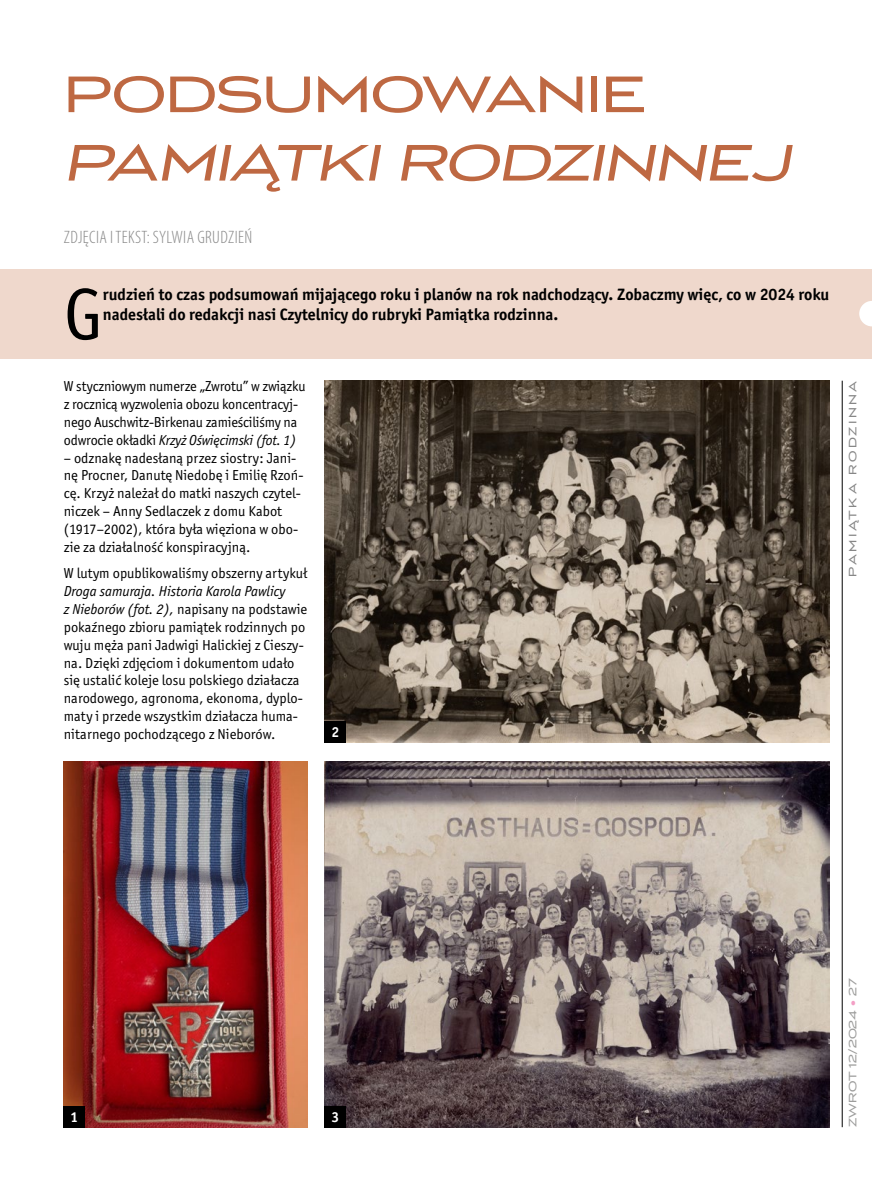
<style>
.page{position:relative;width:872px;height:1191px;background:#fff}
.page>*{position:absolute;margin:0;border:0;box-sizing:border-box;transform-origin:0 0}
.t1{font:72.75px "Officina Sans Itc TOT";color:#000}
.t2{font:italic 57px "Luxury Gold";color:#be6842}
.t3{font:57px "Luxury Gold";letter-spacing:-.015em;color:#be6842}
.t4{font:300 condensed 18px "Myriad Pro";letter-spacing:.02em;color:#878787}
.t5{font:700 16.5px/19.5px "Officina Sans Itc TOT";color:#000}
.t6{font:14.4px/17.9px "Officina Sans Itc TOT";color:#000}
.t7{font:700 14.4px "Officina Sans Itc TOT";color:#fff}
.t8{font:12px "Luxury Gold";letter-spacing:.205em;color:#878787}
.t9{font:12px "Luxury Gold";letter-spacing:.015em;color:#9d9d9c}
.s1{font-style:italic}
.s2{color:#f39fc5}
</style>
<div class="page">
<hr style="left:842px;top:381px;width:1px;height:746px;background:#000">
<div style="left:0;top:269px;width:872px;height:89px;background:#efd8cc"></div>
<svg style="left:859px;top:301px;width:13px;height:25px"></svg>
<img style="left:64px;top:761px;width:244px;height:366px">
<img style="left:325px;top:381px;width:504px;height:361px">
<div style="left:64px;top:1106px;width:21px;height:21px;background:#000"></div>
<div style="left:325px;top:721px;width:21px;height:21px;background:#000"></div>
<img style="left:325px;top:761px;width:504px;height:366px">
<div style="left:325px;top:1106px;width:21px;height:21px;background:#000"></div>
<h2 class="t3" style="left:64px;top:63px;width:584px">PODSUMOWANIE</h2>
<h2 class="t2" style="left:64px;top:132px;width:739px">PAMIĄTKI RODZINNEJ</h2>
<p class="t4" style="left:64px;top:227px;width:190px">ZDJĘCIA I TEKST: SYLWIA GRUDZIEŃ</p>
<h1 class="t1" style="left:64px;top:272px;width:41px">G</h1>
<p class="t5" style="left:103px;top:284px;width:728px">rudzień to czas podsumowań mijającego roku i planów na rok nadchodzący. Zobaczmy więc, co w 2024 roku nadesłali do redakcji nasi Czytelnicy do rubryki Pamiątka rodzinna.</p>
<p class="t6" style="left:64px;top:377px;width:243px">W styczniowym numerze „Zwrotu” w związku z rocznicą wyzwolenia obozu koncentracyj&shy;nego Auschwitz-Birkenau zamieściliśmy na odwrocie okładki <span class="s1">Krzyż Oświęcimski (fot. 1)</span></p>
<p class="t6" style="left:64px;top:449px;width:241px">– odznakę nadesłaną przez siostry: Jani&shy;nę Procner, Danutę Niedobę i Emilię Rzoń&shy;cę. Krzyż należał do matki naszych czytel&shy;niczek – Anny Sedlaczek z domu Kabot (1917–2002), która była więziona w obo&shy;zie za działalność konspiracyjną.</p>
<p class="t6" style="left:64px;top:564px;width:245px">W lutym opublikowaliśmy obszerny artykuł</p>
<p class="t6" style="left:64px;top:582px;width:245px"><span class="s1">Droga samuraja. Historia Karola Pawlicy<br>z Nieborów (fot. 2),</span> napisany na podstawie pokaźnego zbioru pamiątek rodzinnych po wuju męża pani Jadwigi Halickiej z Cieszy&shy;na. Dzięki zdjęciom i dokumentom udało się ustalić koleje losu polskiego działacza narodowego, agronoma, ekonoma, dyplo&shy;maty i przede wszystkim działacza huma&shy;nitarnego pochodzącego z Nieborów.</p>
<p class="t7" style="left:331px;top:723px;width:9px">2</p>
<p class="t8" style="left:846px;top:577px;width:198px;rotate:-90deg">PAMIĄTKA RODZINNA</p>
<p class="t7" style="left:71px;top:1108px;width:9px">1</p>
<p class="t7" style="left:331px;top:1108px;width:9px">3</p>
<p class="t9" style="left:846px;top:1127px;width:150px;rotate:-90deg">ZWROT 12/2024 <span class="s2">•</span> 27</p>
</div>
